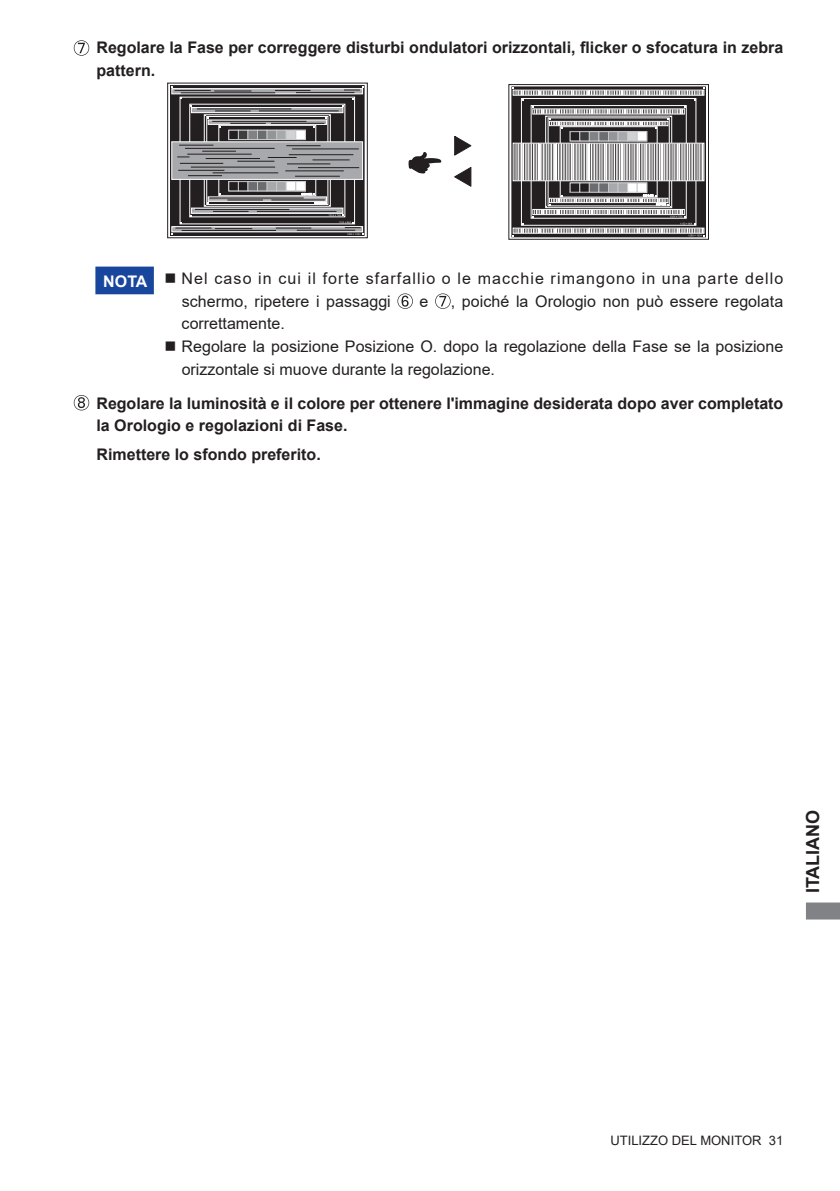
<style>
.page{position:relative;width:840px;height:1191px;background:#fff}
.page>*{position:absolute;margin:0;border:0;box-sizing:border-box;transform-origin:0 0}
.t1{font:700 18px "Arial";color:#231f20}
.t2{font:700 16px/22.6px "Arial";color:#231f20}
.t3{font:16px/22.6px "Arial";color:#231f20}
.t4{font:16px/22.6px "Arial";letter-spacing:.07em;color:#231f20}
.t5{font:700 16px "Arial";color:#fff}
.t6{font:13px "Arial";color:#231f20}
</style>
<div class="page">
<svg style="left:806px;top:902px;width:33px;height:17px"></svg>
<svg style="left:512px;top:87px;width:192px;height:149px;background:#807e7f"></svg>
<svg style="left:167px;top:83px;width:200px;height:155px;background:#767476"></svg>
<hr style="left:287px;top:164px;width:43px;height:1px;background:#231f20">
<hr style="left:298px;top:167px;width:61px;height:1px;background:#231f20">
<hr style="left:285px;top:170px;width:58px;height:1px;background:#231f20">
<hr style="left:295px;top:176px;width:44px;height:1px;background:#231f20">
<hr style="left:197px;top:109px;width:94px;height:1px;background:#231f20">
<hr style="left:215px;top:111px;width:35px;height:1px;background:#231f20">
<hr style="left:259px;top:111px;width:79px;height:1px;background:#231f20">
<hr style="left:212px;top:121px;width:94px;height:1px;background:#231f20">
<hr style="left:230px;top:123px;width:35px;height:1px;background:#231f20">
<hr style="left:271px;top:123px;width:53px;height:1px;background:#231f20">
<hr style="left:209px;top:198px;width:94px;height:1px;background:#231f20">
<hr style="left:227px;top:200px;width:36px;height:1px;background:#231f20">
<hr style="left:271px;top:200px;width:53px;height:1px;background:#231f20">
<hr style="left:195px;top:209px;width:94px;height:1px;background:#231f20">
<hr style="left:213px;top:211px;width:35px;height:1px;background:#231f20">
<hr style="left:257px;top:211px;width:79px;height:1px;background:#231f20">
<svg style="left:397px;top:293px;width:15px;height:16px"></svg>
<svg style="left:435px;top:293px;width:15px;height:16px"></svg>
<svg style="left:74px;top:395px;width:15px;height:15px"></svg>
<svg style="left:74px;top:40px;width:15px;height:16px"></svg>
<div style="left:95px;top:266px;width:59px;height:28px;background:#18469d;border:2px solid #18469d"></div>
<svg style="left:408px;top:152px;width:33px;height:22px"></svg>
<svg style="left:454px;top:167px;width:17px;height:19px"></svg>
<svg style="left:454px;top:136px;width:17px;height:20px"></svg>
<p class="t2" style="left:96px;top:37px;width:688px">Regolare la Fase per correggere disturbi ondulatori orizzontali, flicker o sfocatura in zebra pattern.</p>
<p class="t5" style="left:103px;top:270px;width:46px">NOTA</p>
<p class="t4" style="left:181px;top:267px;width:602px;text-indent:-17px">■ Nel caso in cui il forte sfarfallio o le macchie rimangono in una parte dello schermo, ripetere i passaggi</p>
<p class="t3" style="left:419px;top:289px;width:10px">e</p>
<p class="t3" style="left:450px;top:289px;width:334px">, poiché la Orologio non può essere regolata</p>
<p class="t3" style="left:181px;top:312px;width:105px">correttamente.</p>
<p class="t3" style="left:181px;top:335px;width:602px;text-indent:-17px">■ Regolare la posizione Posizione O. dopo la regolazione della Fase se la posizione orizzontale si muove durante la regolazione.</p>
<p class="t2" style="left:96px;top:392px;width:688px">Regolare la luminosità e il colore per ottenere l'immagine desiderata dopo aver completato la Orologio e regolazioni di Fase.</p>
<p class="t2" style="left:96px;top:443px;width:226px">Rimettere lo sfondo preferito.</p>
<p class="t1" style="left:799px;top:893px;width:85px;rotate:-90deg">ITALIANO</p>
<p class="t6" style="left:610px;top:1131px;width:174px">UTILIZZO DEL MONITOR 31</p>
</div>
